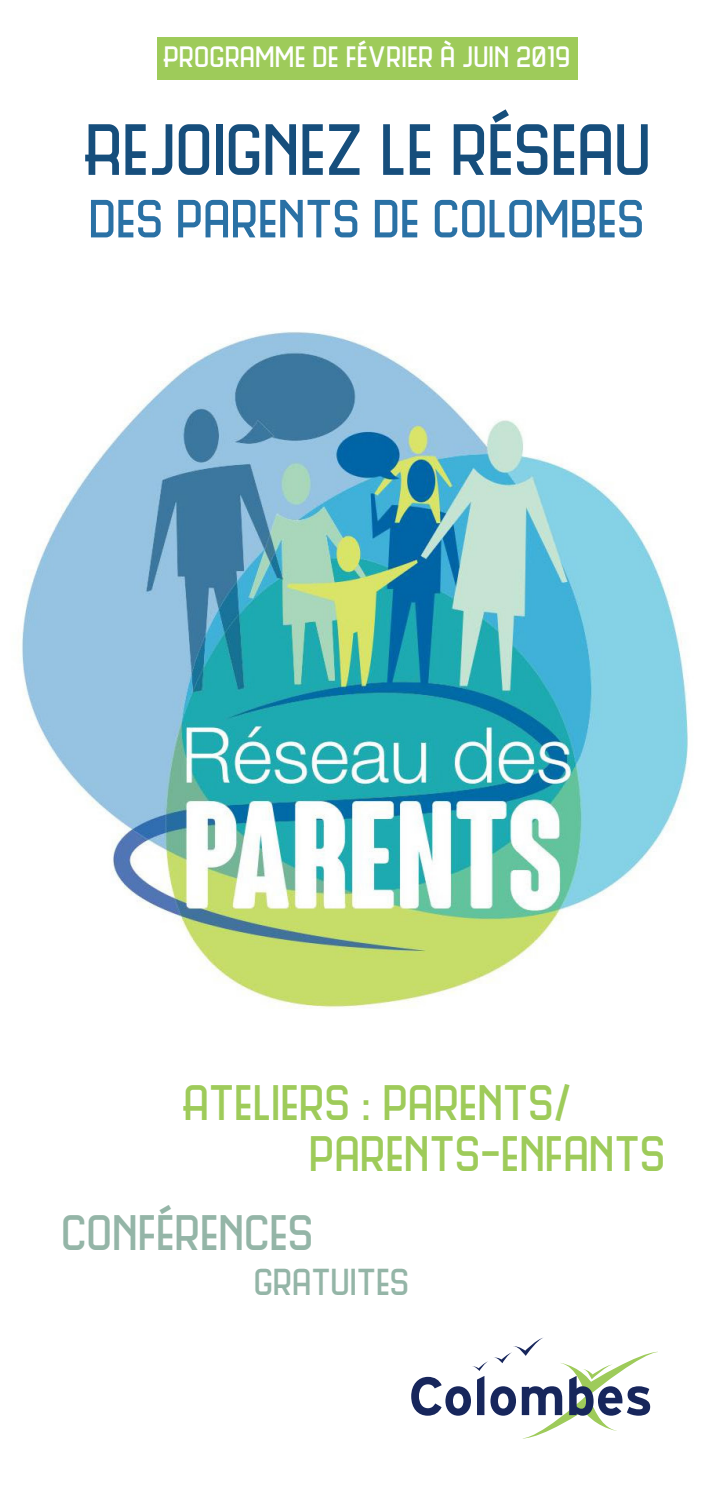
<style>
.page{position:relative;width:709px;height:1489px;background:#fff}
.page>*{position:absolute;margin:0;border:0;box-sizing:border-box;transform-origin:0 0}
.t1{font:67.5px "Science Fair";letter-spacing:-.005em;color:#164e7c}
.t2{font:50px "Science Fair";letter-spacing:-.005em;color:#2a71a5}
.t3{font:46.5px "Science Fair";color:#9ecb5a}
.t4{font:46.5px "Science Fair";color:#94b5a7}
.t5{font:35px "Science Fair";color:#94b5a7}
.t6{font:27.5px "Science Fair";letter-spacing:.005em;color:#fff}
</style>
<div class="page">
<img style="left:20px;top:331px;width:668px;height:678px">
<svg style="left:411px;top:1337px;width:247px;height:101px"></svg>
<div style="left:157px;top:37px;width:420px;height:43px;background:#9ecb5a"></div>
<p class="t6" style="left:162px;top:40px;width:409px">PROGRAMME DE FÉVRIER À JUIN 2019</p>
<p class="t1" style="left:82px;top:109px;width:570px">REJOIGNEZ LE RÉSEAU</p>
<p class="t2" style="left:88px;top:189px;width:557px">DES PARENTS DE COLOMBES</p>
<p class="t3" style="left:181px;top:1074px;width:392px">ATELIERS : PARENTS/</p>
<p class="t3" style="left:309px;top:1125px;width:358px">PARENTS-ENFANTS</p>
<p class="t4" style="left:61px;top:1204px;width:254px">CONFÉRENCES</p>
<p class="t5" style="left:254px;top:1260px;width:157px">GRATUITES</p>
</div>
